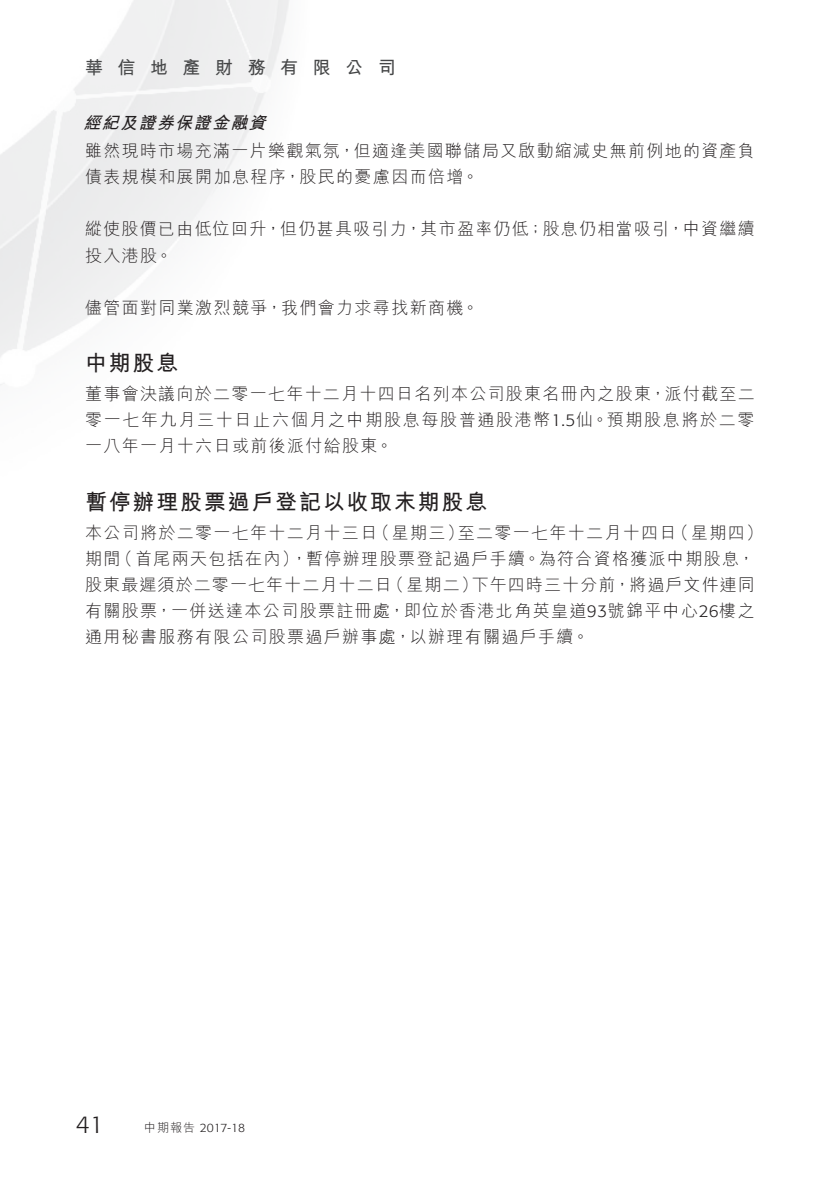
<style>
.page{position:relative;width:840px;height:1191px;background:#fff}
.page>*{position:absolute;margin:0;border:0;box-sizing:border-box;transform-origin:0 0}
.t1{font:300 24px "Formata";color:#231f20}
.Heading_1{font:700 22px "M Hei HK";letter-spacing:.08em;color:#231f20}
.t2{font:700 18px "M Hei HK";color:#454647}
.Body_Text{font:300 17px/26px "M Hei HK";letter-spacing:.08em;color:#231f20}
.Heading_3{font:italic 700 17px "M Hei HK";color:#231f20}
.t3{font:300 12px "Formata";letter-spacing:-.01em;color:#231f20}
.s1{font-family:"Formata"}
.s2{font-family:"M Hei HK"}
</style>
<div class="page">
<p class="t2" style="left:247px;top:54px;width:20px">務</p>
<p class="t2" style="left:280px;top:54px;width:19px">有</p>
<p class="t2" style="left:118px;top:54px;width:19px">信</p>
<p class="t2" style="left:182px;top:54px;width:19px">產</p>
<p class="t2" style="left:150px;top:54px;width:19px">地</p>
<p class="t2" style="left:85px;top:54px;width:19px">華</p>
<p class="Heading_3" style="left:83px;top:110px;width:189px">經紀及證券保證金融資</p>
<p class="Body_Text" style="left:85px;top:138px;width:671px">雖然現時市場充滿一片樂觀氣氛，但適逢美國聯儲局又啟動縮減史無前例地的資產負債表規模和展開加息程序，股民的憂慮因而倍增。</p>
<p class="Body_Text" style="left:85px;top:216px;width:670px">縱使股價已由低位回升，但仍甚具吸引力，其市盈率仍低；股息仍相當吸引，中資繼續投入港股。</p>
<p class="Body_Text" style="left:85px;top:294px;width:395px">儘管面對同業激烈競爭，我們會力求尋找新商機。</p>
<p class="Heading_1" style="left:85px;top:347px;width:95px">中期股息</p>
<p class="Body_Text" style="left:85px;top:380px;width:671px;text-align:justify">董事會決議向於二零一七年十二月十四日名列本公司股東名冊內之股東，派付截至二零一七年九月三十日止六個月之中期股息每股普通股港幣<span class="s1">1.5</span>仙。預期股息將於二零一八年一月十六日或前後派付給股東。</p>
<p class="Heading_1" style="left:85px;top:486px;width:403px">暫停辦理股票過戶登記以收取末期股息</p>
<p class="Body_Text" style="left:671px;top:519px;width:93px">（星期四(</p>
<p class="t2" style="left:215px;top:54px;width:19px">財</p>
<p class="t2" style="left:377px;top:54px;width:19px">司</p>
<p class="t2" style="left:312px;top:54px;width:19px">限</p>
<p class="t2" style="left:345px;top:54px;width:19px">公</p>
<p class="Body_Text" style="left:372px;top:519px;width:93px">（星期三）</p>
<p class="Body_Text" style="left:116px;top:519px;width:640px;text-indent:-31px">本公司將於二零一七年十二月十三日<br>（首尾兩天包括在內 ，）暫停辦理股票登記過戶手續。為符合資格獲派中期股息，</p>
<p class="Body_Text" style="left:457px;top:519px;width:220px">至二零一七年十二月十四日</p>
<p class="Body_Text" style="left:85px;top:545px;width:37px">期間</p>
<p class="Body_Text" style="left:387px;top:571px;width:92px">（星期二）</p>
<p class="Body_Text" style="left:471px;top:571px;width:284px">下午四時三十分前，將過戶文件連同</p>
<p class="Body_Text" style="left:85px;top:571px;width:670px">股東最遲須於二零一七年十二月十二日<br>有關股票，一併送達本公司股票註冊處，即位於香港北角英皇道<span class="s1">93</span>號錦平中心<span class="s1">26</span>樓之通用秘書服務有限公司股票過戶辦事處，以辦理有關過戶手續。</p>
<h1 class="t1" style="left:76px;top:1110px;width:29px">41</h1>
<p class="t3" style="left:144px;top:1121px;width:102px"><span class="s2">中期報告</span> 2017-18</p>
</div>
